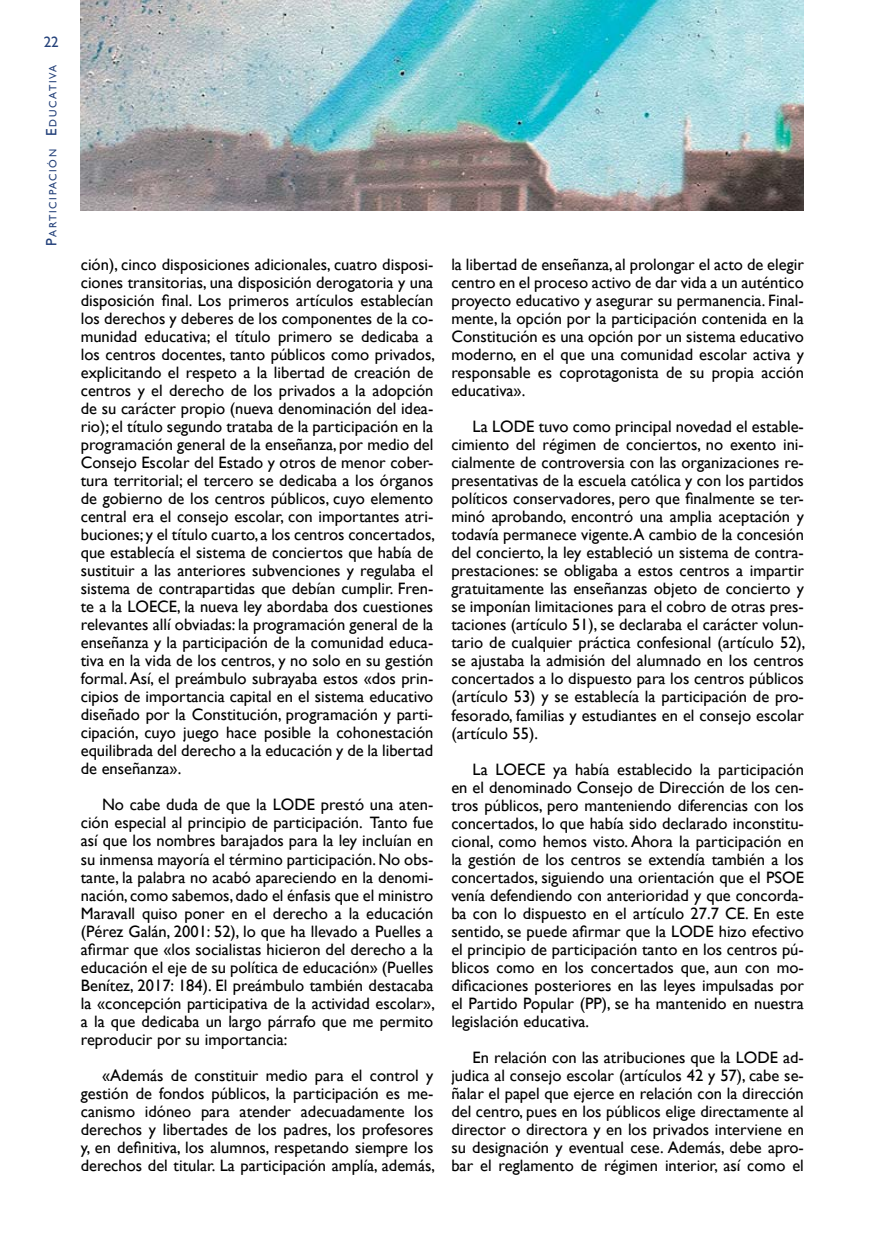
<style>
.page{position:relative;width:889px;height:1255px;background:#fff}
.page>*{position:absolute;margin:0;border:0;box-sizing:border-box;transform-origin:0 0}
.t1{font:16.5px/18px "Gill Sans";color:#000;text-align:justify}
.t2{font:15px "Gill Sans";color:#24417a}
.t3{font:10.5px "Gill Sans";letter-spacing:.155em;color:#24417a}
.s1{font-size:15px}
</style>
<div class="page">
<img style="left:81px;top:0;width:723px;height:210px">
<p class="t2" style="left:44px;top:33px;width:16px">22</p>
<p class="t3" style="left:47px;top:246px;width:183px;rotate:-90deg"><span class="s1">P</span>articipación <span class="s1">E</span>ducativa</p>
<p class="t1" style="left:81px;top:256px;width:356px">ción), cinco disposiciones adicionales, cuatro disposi&shy;ciones transitorias, una disposición derogatoria y una disposición final. Los primeros artículos establecían los derechos y deberes de los componentes de la co&shy;munidad educativa; el título primero se dedicaba a los centros docentes, tanto públicos como privados, explicitando el respeto a la libertad de creación de centros y el derecho de los privados a la adopción de su carácter propio (nueva denominación del idea&shy;rio); el título segundo trataba de la participación en la programación general de la enseñanza, por medio del Consejo Escolar del Estado y otros de menor cober&shy;tura territorial; el tercero se dedicaba a los órganos de gobierno de los centros públicos, cuyo elemento central era el consejo escolar, con importantes atri&shy;buciones; y el título cuarto, a los centros concertados, que establecía el sistema de conciertos que había de sustituir a las anteriores subvenciones y regulaba el sistema de contrapartidas que debían cumplir. Fren&shy;te a la LOECE, la nueva ley abordaba dos cuestiones relevantes allí obviadas: la programación general de la enseñanza y la participación de la comunidad educa&shy;tiva en la vida de los centros, y no solo en su gestión formal. Así, el preámbulo subrayaba estos «dos prin&shy;cipios de importancia capital en el sistema educativo diseñado por la Constitución, programación y parti&shy;cipación, cuyo juego hace posible la cohonestación equilibrada del derecho a la educación y de la libertad de enseñanza».</p>
<p class="t1" style="left:81px;top:796px;width:356px;text-indent:21px">No cabe duda de que la LODE prestó una aten&shy;ción especial al principio de participación. Tanto fue así que los nombres barajados para la ley incluían en su inmensa mayoría el término participación. No obs&shy;tante, la palabra no acabó apareciendo en la denomi&shy;nación, como sabemos, dado el énfasis que el ministro Maravall quiso poner en el derecho a la educación (Pérez Galán, 2001: 52), lo que ha llevado a Puelles a afirmar que «los socialistas hicieron del derecho a la educación el eje de su política de educación» (Puelles Benítez, 2017: 184). El preámbulo también destacaba la «concepción participativa de la actividad escolar», a la que dedicaba un largo párrafo que me permito reproducir por su importancia:</p>
<p class="t1" style="left:81px;top:1066px;width:356px;text-indent:21px">«Además de constituir medio para el control y gestión de fondos públicos, la participación es me&shy;canismo idóneo para atender adecuadamente los derechos y libertades de los padres, los profesores y, en definitiva, los alumnos, respetando siempre los derechos del titular. La participación amplía, además,</p>
<p class="t1" style="left:451px;top:256px;width:354px">la libertad de enseñanza, al prolongar el acto de elegir centro en el proceso activo de dar vida a un auténtico proyecto educativo y asegurar su permanencia. Final&shy;mente, la opción por la participación contenida en la Constitución es una opción por un sistema educativo moderno, en el que una comunidad escolar activa y responsable es coprotagonista de su propia acción educativa».</p>
<p class="t1" style="left:451px;top:418px;width:356px;text-indent:21px">La LODE tuvo como principal novedad el estable&shy;cimiento del régimen de conciertos, no exento ini&shy;cialmente de controversia con las organizaciones re&shy;presentativas de la escuela católica y con los partidos políticos conservadores, pero que finalmente se ter&shy;minó aprobando, encontró una amplia aceptación y todavía permanece vigente. A cambio de la concesión del concierto, la ley estableció un sistema de contra&shy;prestaciones: se obligaba a estos centros a impartir gratuitamente las enseñanzas objeto de concierto y se imponían limitaciones para el cobro de otras pres&shy;taciones (artículo 51), se declaraba el carácter volun&shy;tario de cualquier práctica confesional (artículo 52), se ajustaba la admisión del alumnado en los centros concertados a lo dispuesto para los centros públicos (artículo 53) y se establecía la participación de pro&shy;fesorado, familias y estudiantes en el consejo escolar (artículo 55).</p>
<p class="t1" style="left:451px;top:760px;width:354px;text-indent:21px">La LOECE ya había establecido la participación en el denominado Consejo de Dirección de los cen&shy;tros públicos, pero manteniendo diferencias con los concertados, lo que había sido declarado inconstitu&shy;cional, como hemos visto. Ahora la participación en la gestión de los centros se extendía también a los concertados, siguiendo una orientación que el PSOE venía defendiendo con anterioridad y que concorda&shy;ba con lo dispuesto en el artículo 27.7 CE. En este sentido, se puede afirmar que la LODE hizo efectivo el principio de participación tanto en los centros pú&shy;blicos como en los concertados que, aun con mo&shy;dificaciones posteriores en las leyes impulsadas por el Partido Popular (PP), se ha mantenido en nuestra legislación educativa.</p>
<p class="t1" style="left:451px;top:1048px;width:354px;text-indent:21px">En relación con las atribuciones que la LODE ad&shy;judica al consejo escolar (artículos 42 y 57), cabe se&shy;ñalar el papel que ejerce en relación con la dirección del centro, pues en los públicos elige directamente al director o directora y en los privados interviene en su designación y eventual cese. Además, debe apro&shy;bar el reglamento de régimen interior, así como el</p>
</div>
